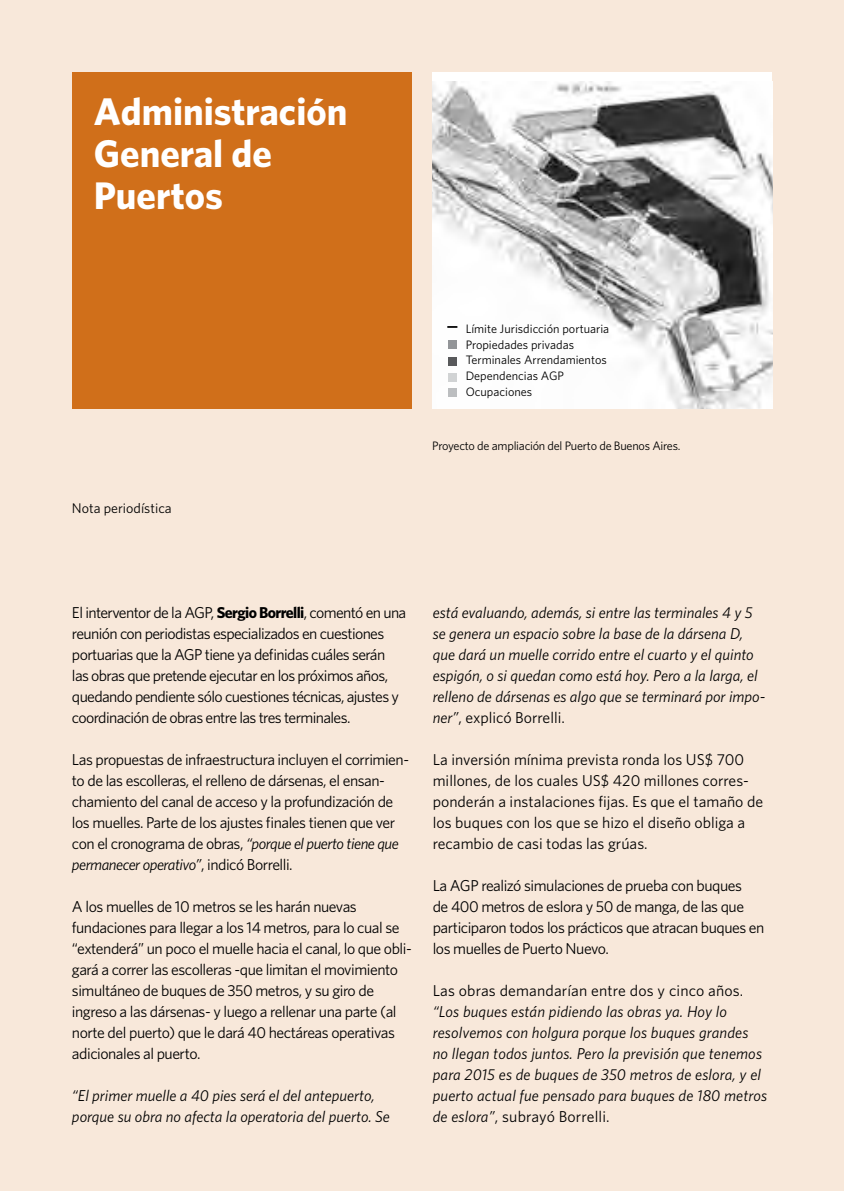
<style>
.page{position:relative;width:844px;height:1191px;background:#fff}
.page>*{position:absolute;margin:0;border:0;box-sizing:border-box;transform-origin:0 0}
.t1{font:700 38.5px/42px "Whitney";color:#fff}
.t2{font:15.75px/21px "Whitney";letter-spacing:-.03em;color:#000}
.t3{font:italic 15.75px/21px "Whitney";color:#000}
.t4{font:15.75px/21px "Whitney";color:#000}
.t5{font:15.75px "Whitney";letter-spacing:.01em;color:#000}
.t6{font:14px "Whitney";color:#000}
.t7{font:12.25px/15.8px "Whitney";color:#000}
.t8{font:12.25px "Whitney";letter-spacing:-.02em;color:#000}
.s1{font-weight:700}
.s2{font-style:italic}
.s3{font-style:normal}
</style>
<div class="page">
<div style="left:0;top:0;width:843px;height:1191px;background:#f8e8da"></div>
<div style="left:72px;top:72px;width:339px;height:336px;background:#d06f1a"></div>
<div style="left:432px;top:72px;width:339px;height:336px;background:#fff"></div>
<img style="left:432px;top:82px;width:339px;height:326px">
<svg style="left:447px;top:326px;width:10px;height:2px"></svg>
<div style="left:448px;top:341px;width:8px;height:8px;background:#939598"></div>
<div style="left:448px;top:357px;width:8px;height:8px;background:#58595b"></div>
<div style="left:448px;top:374px;width:8px;height:8px;background:#d1d3d4"></div>
<div style="left:448px;top:388px;width:8px;height:9px;background:#bcbec0"></div>
<h1 class="t1" style="left:94px;top:90px;width:255px">Administración<br>General de<br>Puertos</h1>
<p class="t6" style="left:72px;top:499px;width:101px">Nota periodística</p>
<p class="t7" style="left:465px;top:320px;width:145px">Límite Jurisdicción portuaria<br>Propiedades privadas<br>Terminales Arrendamientos<br>Dependencias AGP<br>Ocupaciones</p>
<p class="t8" style="left:432px;top:438px;width:250px">Proyecto de ampliación del Puerto de Buenos Aires.</p>
<p class="t2" style="left:72px;top:602px;width:336px">El interventor de la AGP, <span class="s1">Sergio Borrelli</span>, comentó en una reunión con periodistas especializados en cuestiones portuarias que la AGP tiene ya definidas cuáles serán<br>las obras que pretende ejecutar en los próximos años, quedando pendiente sólo cuestiones técnicas, ajustes y coordinación de obras entre las tres terminales.</p>
<p class="t2" style="left:72px;top:749px;width:338px">Las propuestas de infraestructura incluyen el corrimien&shy;to de las escolleras, el relleno de dársenas, el ensan&shy;chamiento del canal de acceso y la profundización de los muelles. Parte de los ajustes finales tienen que ver con el cronograma de obras, <span class="s2">“porque el puerto tiene que permanecer operativo”</span>, indicó Borrelli.</p>
<p class="t2" style="left:72px;top:896px;width:341px">A los muelles de 10 metros se les harán nuevas fundaciones para llegar a los 14 metros, para lo cual se “extenderá” un poco el muelle hacia el canal, lo que obli&shy;gará a correr las escolleras -que limitan el movimiento simultáneo de buques de 350 metros, y su giro de ingreso a las dársenas- y luego a rellenar una parte (al norte del puerto) que le dará 40 hectáreas operativas adicionales al puerto.</p>
<p class="t3" style="left:72px;top:1085px;width:319px">“El primer muelle a 40 pies será el del antepuerto, porque su obra no afecta la operatoria del puerto. Se</p>
<p class="t3" style="left:432px;top:601px;width:334px">está evaluando, además, si entre las terminales 4 y 5 se genera un espacio sobre la base de la dársena D, que dará un muelle corrido entre el cuarto y el quinto espigón, o si quedan como está hoy. Pero a la larga, el relleno de dársenas es algo que se terminará por impo&shy;ner”<span class="s3">, explicó Borrelli.</span></p>
<p class="t4" style="left:432px;top:748px;width:332px">La inversión mínima prevista ronda los US$ 700 millones, de los cuales US$ 420 millones corres&shy;ponderán a instalaciones fijas. Es que el tamaño de los buques con los que se hizo el diseño obliga a recambio de casi todas las grúas.</p>
<p class="t2" style="left:432px;top:874px;width:333px">La AGP realizó simulaciones de prueba con buques<br>de 400 metros de eslora y 50 de manga, de las que participaron todos los prácticos que atracan buques en los muelles de Puerto Nuevo.</p>
<p class="t5" style="left:432px;top:980px;width:312px">Las obras demandarían entre dos y cinco años.</p>
<p class="t3" style="left:432px;top:1000px;width:336px">“Los buques están pidiendo las obras ya. Hoy lo resolvemos con holgura porque los buques grandes no llegan todos juntos. Pero la previsión que tenemos para 2015 es de buques de 350 metros de eslora, y el puerto actual fue pensado para buques de 180 metros de eslora”<span class="s3">, subrayó Borrelli.</span></p>
</div>
